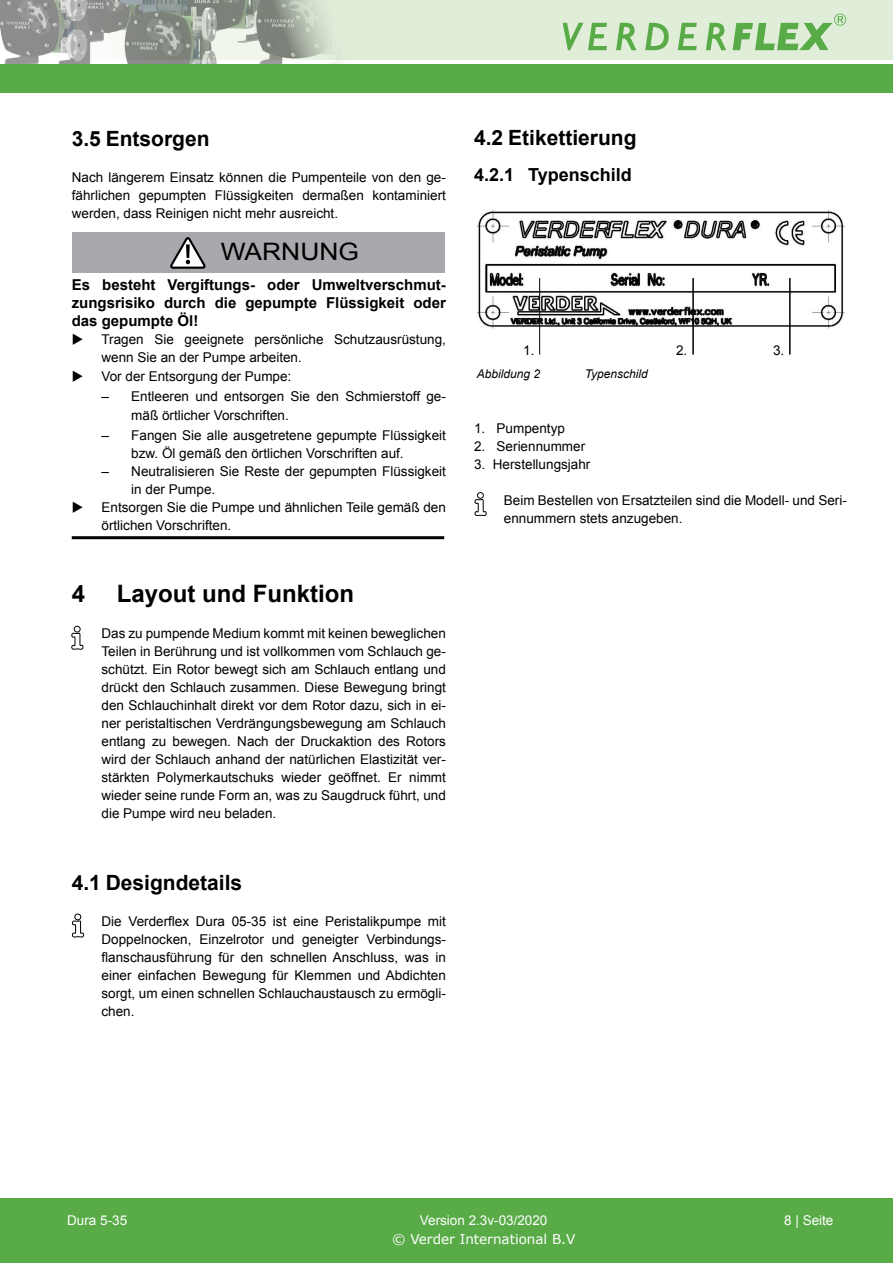
<style>
.page{position:relative;width:893px;height:1263px;background:#fff}
.page>*{position:absolute;margin:0;border:0;box-sizing:border-box;transform-origin:0 0}
.t1{font:700 24px "Arial";color:#000}
.t2{font:24px "Arial";color:#000;scale:1.1 1}
.t3{font:700 21px "Arial";color:#000}
.t4{font:700 18px "Arial";color:#000}
.t5{font:700 15px/18px "Arial";color:#000;text-align:justify}
.t6{font:13.5px/18px "Arial";color:#000}
.t7{font:13.5px "Arial";color:#fff}
.t8{font:13.5px "Verdana";color:#fff}
.t9{font:italic 12px "Arial";color:#000}
</style>
<div class="page">
<div style="left:0;top:1198px;width:893px;height:65px;background:#58ab47"></div>
<div style="left:36px;top:0;width:857px;height:59px;background:#e0edd9"></div>
<div style="left:0;top:64px;width:893px;height:29px;background:#58ab47"></div>
<svg style="left:0;top:0;width:697px;height:64px"></svg>
<svg style="left:706px;top:23px;width:20px;height:27px"></svg>
<svg style="left:733px;top:14px;width:113px;height:36px"></svg>
<div style="left:72px;top:233px;width:372px;height:40px;background:#a7a9ac"></div>
<svg style="left:171px;top:237px;width:35px;height:32px"></svg>
<hr style="left:72px;top:536px;width:372px;height:3px;background:#000">
<svg style="left:71px;top:626px;width:13px;height:24px"></svg>
<svg style="left:72px;top:913px;width:12px;height:25px"></svg>
<img style="left:476px;top:210px;width:369px;height:122px">
<hr style="left:539px;top:278px;width:1px;height:77px;background:#000">
<hr style="left:692px;top:278px;width:2px;height:77px;background:#000">
<hr style="left:789px;top:278px;width:2px;height:77px;background:#000">
<svg style="left:474px;top:492px;width:13px;height:24px"></svg>
<h2 class="t3" style="left:72px;top:124px;width:139px">3.5 Entsorgen</h2>
<p class="t6" style="left:72px;top:168px;width:376px;text-align:justify">Nach längerem Einsatz können die Pumpenteile von den ge&shy;fährlichen gepumpten Flüssigkeiten dermaßen kontaminiert werden, dass Reinigen nicht mehr ausreicht.</p>
<h1 class="t2" style="left:221px;top:236px;width:127px">WARNUNG</h1>
<p class="t5" style="left:72px;top:276px;width:376px">Es besteht Vergiftungs- oder Umweltverschmut&shy;zungsrisiko durch die gepumpte Flüssigkeit oder das gepumpte Öl!</p>
<p class="t6" style="left:102px;top:330px;width:346px;text-indent:-30px">◆ Tragen Sie geeignete persönliche Schutzausrüstung, wenn Sie an der Pumpe arbeiten.</p>
<p class="t6" style="left:72px;top:367px;width:221px">◆ Vor der Entsorgung der Pumpe:</p>
<p class="t6" style="left:131px;top:386px;width:316px;line-height:19.5px;text-indent:-30px">– Entleeren und entsorgen Sie den Schmierstoff ge&shy;mäß örtlicher Vorschriften.</p>
<p class="t6" style="left:131px;top:426px;width:316px;text-indent:-30px">– Fangen Sie alle ausgetretene gepumpte Flüssigkeit bzw. Öl gemäß den örtlichen Vorschriften auf.</p>
<p class="t6" style="left:131px;top:462px;width:316px;text-indent:-30px">– Neutralisieren Sie Reste der gepumpten Flüssigkeit in der Pumpe.</p>
<p class="t6" style="left:102px;top:498px;width:346px;text-indent:-30px">◆ Entsorgen Sie die Pumpe und ähnlichen Teile gemäß den örtlichen Vorschriften.</p>
<h1 class="t1" style="left:72px;top:577px;width:15px">4</h1>
<h1 class="t1" style="left:117px;top:577px;width:239px">Layout und Funktion</h1>
<p class="t6" style="left:102px;top:624px;width:346px;text-align:justify">Das zu pumpende Medium kommt mit keinen beweglichen Teilen in Berührung und ist vollkommen vom Schlauch ge&shy;schützt. Ein Rotor bewegt sich am Schlauch entlang und drückt den Schlauch zusammen. Diese Bewegung bringt den Schlauchinhalt direkt vor dem Rotor dazu, sich in ei&shy;ner peristaltischen Verdrängungsbewegung am Schlauch entlang zu bewegen. Nach der Druckaktion des Rotors wird der Schlauch anhand der natürlichen Elastizität ver&shy;stärkten Polymerkautschuks wieder geöffnet. Er nimmt wieder seine runde Form an, was zu Saugdruck führt, und die Pumpe wird neu beladen.</p>
<h2 class="t3" style="left:72px;top:868px;width:172px">4.1 Designdetails</h2>
<p class="t6" style="left:102px;top:912px;width:346px;text-align:justify">Die Verderflex Dura 05-35 ist eine Peristalikpumpe mit Doppelnocken, Einzelrotor und geneigter Verbindungs&shy;flanschausführung für den schnellen Anschluss, was in einer einfachen Bewegung für Klemmen und Abdichten sorgt, um einen schnellen Schlauchaustausch zu ermögli&shy;chen.</p>
<h2 class="t3" style="left:474px;top:124px;width:164px">4.2 Etikettierung</h2>
<h3 class="t4" style="left:474px;top:163px;width:159px">4.2.1 Typenschild</h3>
<p class="t6" style="left:523px;top:341px;width:13px">1.</p>
<p class="t6" style="left:676px;top:341px;width:13px">2.</p>
<p class="t6" style="left:773px;top:342px;width:13px">3.</p>
<p class="t9" style="left:477px;top:366px;width:65px">Abbildung 2</p>
<p class="t9" style="left:585px;top:366px;width:65px">Typenschild</p>
<p class="t6" style="left:474px;top:419px;width:92px">1. Pumpentyp</p>
<p class="t6" style="left:474px;top:437px;width:113px">2. Seriennummer</p>
<p class="t6" style="left:474px;top:455px;width:118px">3. Herstellungsjahr</p>
<p class="t6" style="left:504px;top:491px;width:345px">Beim Bestellen von Ersatzteilen sind die Modell- und Seri&shy;ennummern stets anzugeben.</p>
<p class="t7" style="left:67px;top:1211px;width:62px">Dura 5-35</p>
<p class="t7" style="left:420px;top:1211px;width:129px">Version 2.3v-03/2020</p>
<p class="t7" style="left:784px;top:1211px;width:51px">8 | Seite</p>
<p class="t8" style="left:392px;top:1230px;width:185px">© Verder International B.V</p>
</div>
